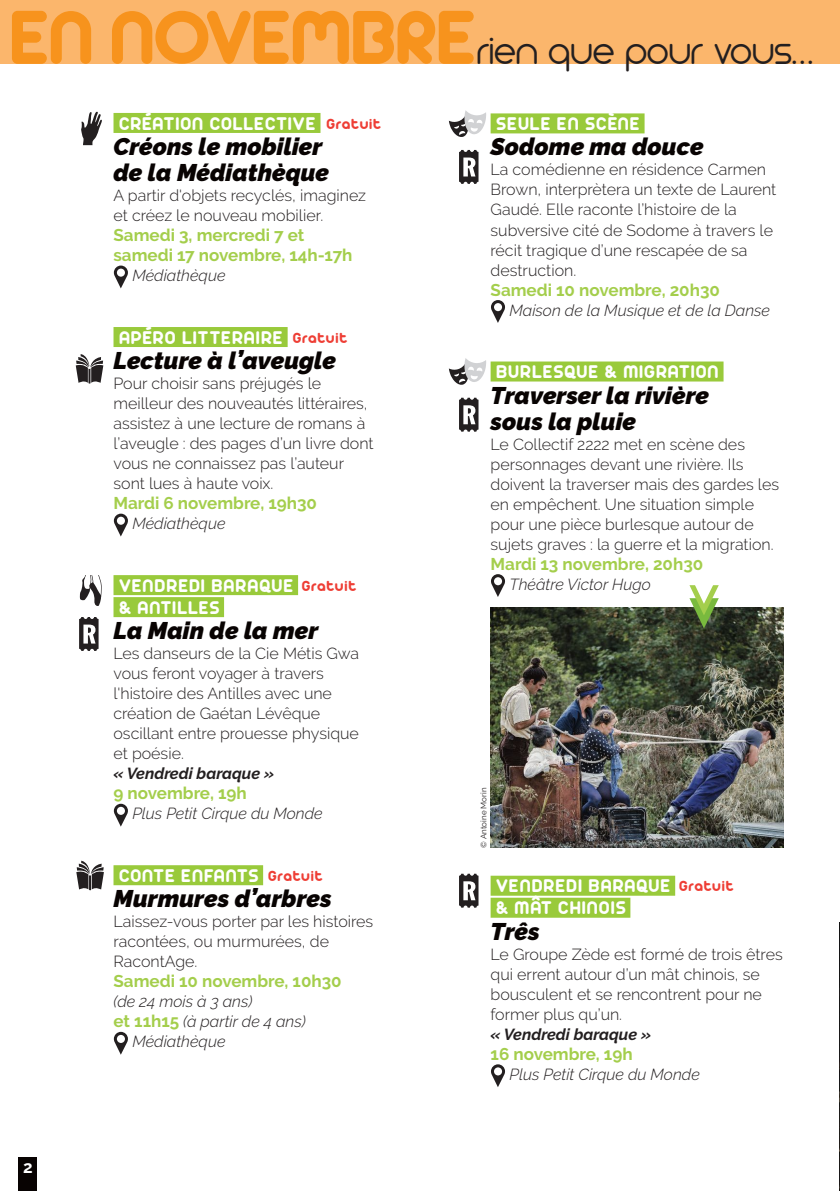
<style>
.page{position:relative;width:840px;height:1191px;background:#fff}
.page>*{position:absolute;margin:0;border:0;box-sizing:border-box;transform-origin:0 0}
.t1{font:300 41.4px "Arista 2.0";color:#231f20}
.t2{font:italic 900 24px/26px "Raleway";color:#080302}
.t3{font:20px/22px "Arista 2.0";letter-spacing:.05em;color:#fff}
.t4{font:700 17px/20px "Raleway";color:#a4ce4c}
.t5{font:700 17px "Raleway";color:#fff}
.t6{font:300 16px/20px "Raleway";color:#231f20}
.t7{font:italic 300 16px "Raleway";color:#231f20}
.t8{font:16px "Arista 2.0";letter-spacing:.05em;color:#ee3e35}
.t9{font:italic 700 16px "Raleway";color:#231f20}
.t10{font:8px "Raleway";color:#231f20}
.s1{font-family:"Arista 2.0 Alternate";font-weight:400;font-size:83px;color:#f7931d}
.s2{color:#99ca3b}
.s3{font-weight:700;font-style:normal;font-size:17px;color:#a4ce4c}
</style>
<div class="page">
<img style="left:839px;top:922px;width:1px;height:269px">
<div style="left:0;top:0;width:839px;height:64px;background:#fbb66c"></div>
<div style="left:113px;top:113px;width:207px;height:20px;background:#99ca3b"></div>
<div style="left:113px;top:327px;width:174px;height:20px;background:#99ca3b"></div>
<div style="left:113px;top:575px;width:185px;height:20px;background:#99ca3b"></div>
<div style="left:113px;top:597px;width:111px;height:20px;background:#99ca3b"></div>
<div style="left:113px;top:865px;width:150px;height:20px;background:#99ca3b"></div>
<svg style="left:114px;top:513px;width:14px;height:23px"></svg>
<svg style="left:114px;top:803px;width:14px;height:23px"></svg>
<svg style="left:114px;top:265px;width:14px;height:23px"></svg>
<svg style="left:114px;top:1031px;width:14px;height:23px"></svg>
<div style="left:490px;top:113px;width:154px;height:20px;background:#99ca3b"></div>
<div style="left:490px;top:361px;width:233px;height:20px;background:#99ca3b"></div>
<div style="left:490px;top:875px;width:184px;height:20px;background:#99ca3b"></div>
<div style="left:490px;top:897px;width:140px;height:20px;background:#99ca3b"></div>
<svg style="left:491px;top:574px;width:13px;height:23px"></svg>
<svg style="left:491px;top:1064px;width:13px;height:23px"></svg>
<svg style="left:491px;top:300px;width:13px;height:23px"></svg>
<div style="left:18px;top:1157px;width:19px;height:34px;background:#080302"></div>
<svg style="left:81px;top:112px;width:21px;height:33px"></svg>
<svg style="left:449px;top:110px;width:37px;height:27px"></svg>
<svg style="left:459px;top:150px;width:19px;height:34px"></svg>
<svg style="left:448px;top:358px;width:38px;height:27px"></svg>
<svg style="left:459px;top:398px;width:19px;height:33px"></svg>
<svg style="left:459px;top:873px;width:19px;height:34px"></svg>
<svg style="left:79px;top:617px;width:19px;height:34px"></svg>
<svg style="left:76px;top:354px;width:27px;height:30px"></svg>
<svg style="left:80px;top:575px;width:22px;height:31px"></svg>
<svg style="left:76px;top:860px;width:28px;height:31px"></svg>
<img style="left:490px;top:608px;width:293px;height:239px">
<svg style="left:689px;top:585px;width:29px;height:43px"></svg>
<h1 class="t1" style="left:9px;top:21px;width:805px"><span class="s1">EN NOVEMBRE</span>rien que pour vous…</h1>
<p class="t5" style="left:23px;top:1157px;width:11px">2</p>
<p class="t3" style="left:119px;top:112px;width:203px">CRÉATION COLLECTIVE<span class="s2">,</span></p>
<h2 class="t2" style="left:113px;top:134px;width:217px">Créons le mobilier de la Médiathèque</h2>
<p class="t6" style="left:113px;top:185px;width:254px">A partir d'objets recyclés, imaginez et créez le nouveau mobilier.</p>
<p class="t4" style="left:113px;top:225px;width:240px">Samedi 3, mercredi 7 et samedi 17 novembre, 14h-17h</p>
<p class="t7" style="left:132px;top:266px;width:94px">Médiathèque</p>
<p class="t8" style="left:326px;top:114px;width:56px">Gratuit</p>
<p class="t3" style="left:119px;top:326px;width:170px">APÉRO LITTERAIRE<span class="s2">,</span></p>
<h2 class="t2" style="left:113px;top:348px;width:224px">Lecture à l’aveugle</h2>
<p class="t6" style="left:113px;top:373px;width:261px">Pour choisir sans préjugés le meilleur des nouveautés littéraires, assistez à une lecture de romans à l’aveugle : des pages d’un livre dont vous ne connaissez pas l’auteur sont lues à haute voix.</p>
<p class="t4" style="left:113px;top:493px;width:205px">Mardi 6 novembre, 19h30</p>
<p class="t7" style="left:132px;top:514px;width:94px">Médiathèque</p>
<p class="t8" style="left:292px;top:328px;width:56px">Gratuit</p>
<p class="t3" style="left:119px;top:574px;width:180px">VENDREDI BARAQUE<span class="s2">, </span>&amp; ANTILLES<span class="s2">,</span></p>
<h2 class="t2" style="left:113px;top:618px;width:206px">La Main de la mer</h2>
<p class="t6" style="left:113px;top:643px;width:247px">Les danseurs de la Cie Métis Gwa vous feront voyager à travers l'histoire des Antilles avec une création de Gaétan Lévêque oscillant entre prouesse physique et poésie.</p>
<p class="t9" style="left:113px;top:764px;width:162px">« Vendredi baraque »</p>
<p class="t4" style="left:113px;top:783px;width:135px">9 novembre, 19h</p>
<p class="t7" style="left:132px;top:804px;width:192px">Plus Petit Cirque du Monde</p>
<p class="t8" style="left:301px;top:576px;width:56px">Gratuit</p>
<p class="t3" style="left:119px;top:864px;width:145px">CONTE ENFANTS<span class="s2">,</span></p>
<h2 class="t2" style="left:113px;top:886px;width:220px">Murmures d’arbres</h2>
<p class="t6" style="left:113px;top:911px;width:261px">Laissez-vous porter par les histoires racontées, ou murmurées, de<br>RacontAge.</p>
<p class="t4" style="left:113px;top:971px;width:229px">Samedi 10 novembre, 10h30</p>
<p class="t7" style="left:113px;top:992px;width:140px">(de 24 mois à 3 ans)</p>
<p class="t7" style="left:113px;top:1012px;width:194px"><span class="s3">et 11h15</span> (à partir de 4 ans)</p>
<p class="t7" style="left:132px;top:1032px;width:94px">Médiathèque</p>
<p class="t8" style="left:268px;top:866px;width:56px">Gratuit</p>
<p class="t3" style="left:496px;top:112px;width:150px">SEULE EN SCÈNE<span class="s2">,</span></p>
<h2 class="t2" style="left:490px;top:134px;width:214px">Sodome ma douce</h2>
<p class="t6" style="left:490px;top:160px;width:287px">La comédienne en résidence Carmen Brown, interprètera un texte de Laurent Gaudé. Elle raconte l’histoire de la subversive cité de Sodome à travers le récit tragique d’une rescapée de sa destruction.</p>
<p class="t4" style="left:490px;top:280px;width:231px">Samedi 10 novembre, 20h30</p>
<p class="t7" style="left:509px;top:300px;width:262px">Maison de la Musique et de la Danse</p>
<p class="t3" style="left:496px;top:360px;width:229px">BURLESQUE &amp; MIGRATION<span class="s2">,</span></p>
<h2 class="t2" style="left:490px;top:382px;width:220px">Traverser la rivière sous la pluie</h2>
<p class="t6" style="left:490px;top:434px;width:290px">Le Collectif 2222 met en scène des personnages devant une rivière. Ils doivent la traverser mais des gardes les en empêchent. Une situation simple pour une pièce burlesque autour de sujets graves : la guerre et la migration.</p>
<p class="t4" style="left:490px;top:554px;width:214px">Mardi 13 novembre, 20h30</p>
<p class="t7" style="left:509px;top:574px;width:143px">Théâtre Victor Hugo</p>
<p class="t10" style="left:479px;top:847px;width:61px;rotate:-90deg">© Antoine Morin</p>
<p class="t3" style="left:496px;top:874px;width:180px">VENDREDI BARAQUE<span class="s2">, </span>&amp; MÂT CHINOIS<span class="s2">,</span></p>
<h2 class="t2" style="left:490px;top:918px;width:51px">Três</h2>
<p class="t6" style="left:490px;top:944px;width:293px">Le Groupe Zède est formé de trois êtres qui errent autour d’un mât chinois, se bousculent et se rencontrent pour ne former plus qu’un.</p>
<p class="t9" style="left:490px;top:1025px;width:162px">« Vendredi baraque »</p>
<p class="t4" style="left:490px;top:1044px;width:143px">16 novembre, 19h</p>
<p class="t7" style="left:509px;top:1064px;width:192px">Plus Petit Cirque du Monde</p>
<p class="t8" style="left:678px;top:876px;width:56px">Gratuit</p>
</div>
